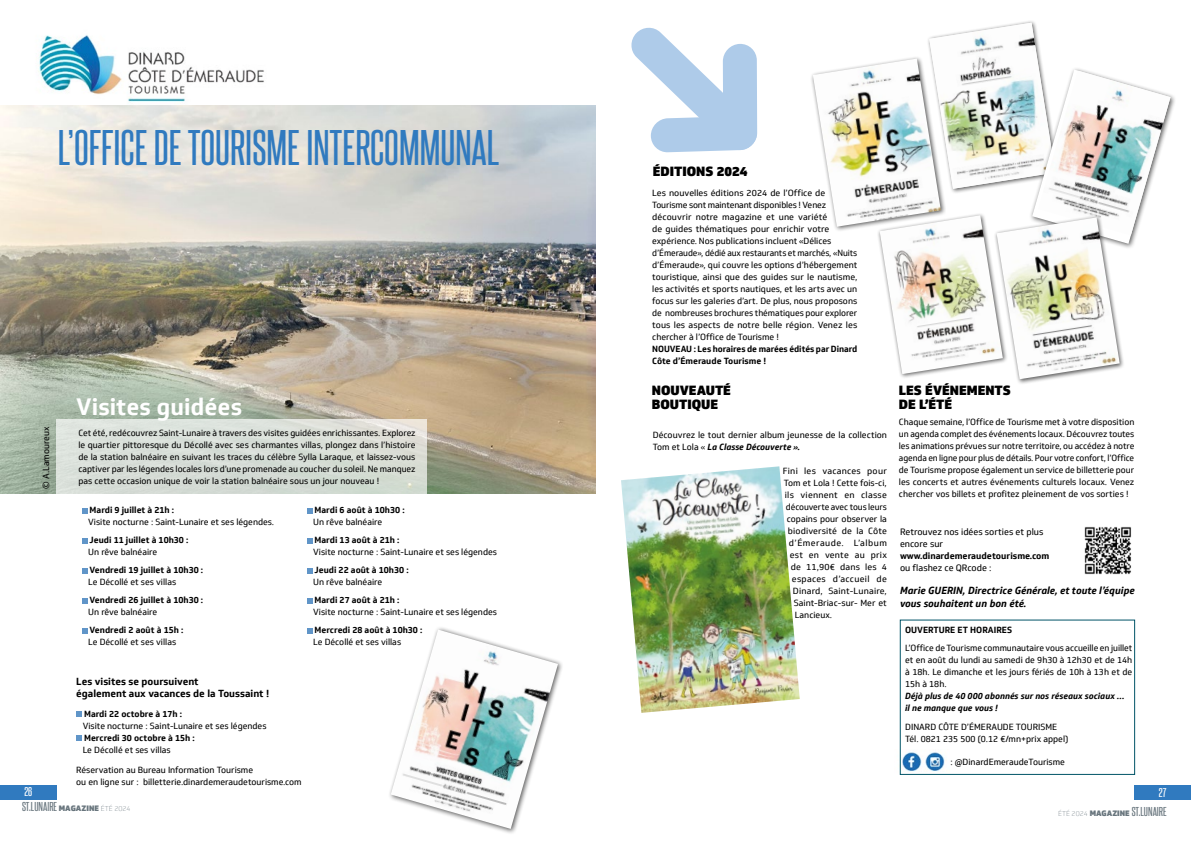
<style>
.page{position:relative;width:1191px;height:842px;background:#fff}
.page>*{position:absolute;margin:0;border:0;box-sizing:border-box;transform-origin:0 0}
.t1{font:43px "Steelfish Rg";color:#307abf;scale:1.07 1}
.t2{font:700 23.1px "Soleto";color:#fff}
.t3{font:900 13px/14px "Soleto";color:#000}
.t4{font:11.1px "Steelfish Rg";color:#68757d;scale:1.15 1}
.t5{font:11px "Steelfish Rg";color:#fff;scale:1.15 1}
.t6{font:italic 700 10px/13.8px "Soleto";color:#000}
.t7{font:700 10px/12px "Soleto";color:#000}
.t8{font:9px/12px "Soleto";color:#000}
.t9{font:700 9px "Soleto";color:#000}
.t10{font:8.7px/12px "Soleto";color:#000}
.t11{font:700 8.7px/12px "Soleto";color:#000}
.t12{font:italic 700 8.7px/12px "Soleto";color:#000}
.t13{font:8.7px "Soleto";letter-spacing:.03em;color:#000}
.t14{font:8.7px "Soleto";letter-spacing:.02em;color:#000}
.t15{font:8.7px "Soleto";color:#000;scale:.96 1}
.t16{font:8.7px "Soleto";letter-spacing:.055em;color:#000}
.t17{font:8.7px "Soleto";letter-spacing:.035em;color:#000}
.t18{font:8.7px "Soleto";letter-spacing:.025em;color:#000}
.s1{font-weight:700;font-style:italic}
.s2{font-family:"Soleto";font-weight:900;font-size:7.6px}
.s3{font-family:"Soleto";font-weight:100;font-size:6.9px}
</style>
<div class="page">
<div style="left:1134px;top:785px;width:57px;height:14px;background:#307abf"></div>
<div style="left:0;top:785px;width:57px;height:14px;background:#307abf"></div>
<img style="left:899px;top:749px;width:46px;height:26px">
<img style="left:0;top:106px;width:595px;height:388px">
<img style="left:38px;top:35px;width:226px;height:67px">
<svg style="left:82px;top:508px;width:5px;height:5px"></svg>
<svg style="left:82px;top:538px;width:5px;height:5px"></svg>
<svg style="left:82px;top:568px;width:5px;height:5px"></svg>
<svg style="left:82px;top:598px;width:5px;height:5px"></svg>
<svg style="left:82px;top:628px;width:5px;height:5px"></svg>
<div style="left:900px;top:620px;width:234px;height:155px;border:1px solid #005467"></div>
<div style="left:926px;top:20px;width:134px;height:174px;background:#000;opacity:.65"></div>
<div style="left:809px;top:55px;width:137px;height:177px;background:#000;opacity:.65"></div>
<img style="left:813px;top:59px;width:116px;height:168px">
<div style="left:1028px;top:66px;width:148px;height:184px;background:#000;opacity:.65"></div>
<svg style="left:929px;top:23px;width:241px;height:221px"></svg>
<img style="left:1038px;top:71px;width:132px;height:164px">
<img style="left:1084px;top:526px;width:48px;height:49px">
<svg style="left:631px;top:27px;width:126px;height:126px"></svg>
<img style="left:391px;top:629px;width:167px;height:200px">
<svg style="left:76px;top:711px;width:6px;height:6px"></svg>
<svg style="left:76px;top:735px;width:6px;height:6px"></svg>
<img style="left:621px;top:466px;width:178px;height:247px">
<div style="left:993px;top:215px;width:132px;height:169px;background:#000;opacity:.65"></div>
<img style="left:1008px;top:217px;width:111px;height:162px">
<svg style="left:307px;top:508px;width:5px;height:5px"></svg>
<svg style="left:307px;top:538px;width:5px;height:5px"></svg>
<svg style="left:307px;top:568px;width:5px;height:5px"></svg>
<svg style="left:307px;top:598px;width:5px;height:5px"></svg>
<svg style="left:307px;top:628px;width:5px;height:5px"></svg>
<svg style="left:57px;top:419px;width:370px;height:75px;fill:#d9ded7"></svg>
<div style="left:876px;top:212px;width:132px;height:167px;background:#000;opacity:.65"></div>
<img style="left:879px;top:215px;width:123px;height:159px">
<h1 class="t1" style="left:58px;top:121px;width:414px">L’OFFICE DE TOURISME INTERCOMMUNAL</h1>
<h3 class="t3" style="left:653px;top:164px;width:96px">ÉDITIONS 2024</h3>
<p class="t10" style="left:652px;top:187px;width:207px">Les nouvelles éditions 2024 de l’Office de Tourisme sont maintenant disponibles ! Venez découvrir notre magazine et une variété<br>de guides thématiques pour enrichir votre expérience. Nos publications incluent «Délices d’Émeraude», dédié aux restaurants et marchés, «Nuits d’Émeraude», qui couvre les options d’hébergement touristique, ainsi que des guides sur le nautisme, les activités et sports nautiques, et les arts avec un focus sur les galeries d’art. De plus, nous proposons de nombreuses brochures thématiques pour explorer tous les aspects de notre belle région. Venez les chercher à l’Office de Tourisme !</p>
<p class="t11" style="left:652px;top:343px;width:206px">NOUVEAU : Les horaires de marées édités par Dinard<br>Côte d’Émeraude Tourisme !</p>
<h3 class="t3" style="left:899px;top:383px;width:113px">LES ÉVÉNEMENTS<br>DE L’ÉTÉ</h3>
<h3 class="t3" style="left:652px;top:384px;width:81px">NOUVEAUTÉ</h3>
<h2 class="t2" style="left:76px;top:392px;width:167px">Visites guidées</h2>
<h3 class="t3" style="left:652px;top:398px;width:68px">BOUTIQUE</h3>
<p class="t10" style="left:40px;top:489px;width:64px;rotate:-90deg">© A.Lamoureux</p>
<p class="t10" style="left:899px;top:416px;width:237px;text-align:justify">Chaque semaine, l’Office de Tourisme met à votre disposition un agenda complet des événements locaux. Découvrez toutes les animations prévues sur notre territoire, ou accédez à notre agenda en ligne pour plus de détails. Pour votre confort, l’Office de Tourisme propose également un service de billetterie pour les concerts et autres événements culturels locaux. Venez chercher vos billets et profitez pleinement de vos sorties !</p>
<p class="t10" style="left:78px;top:427px;width:339px;text-align:justify">Cet été, redécouvrez Saint-Lunaire à travers des visites guidées enrichissantes. Explorez le quartier pittoresque du Décollé avec ses charmantes villas, plongez dans l’histoire de la station balnéaire en suivant les traces du célèbre Sylla Laraque, et laissez-vous captiver par les légendes locales lors d’une promenade au coucher du soleil. Ne manquez pas cette occasion unique de voir la station balnéaire sous un jour nouveau !</p>
<p class="t10" style="left:653px;top:429px;width:236px">Découvrez le tout dernier album jeunesse de la collection<br>Tom et Lola « <span class="s1">La Classe Découverte ».</span></p>
<p class="t13" style="left:783px;top:466px;width:106px">Fini les vacances pour</p>
<p class="t10" style="left:784px;top:477px;width:105px">Tom et Lola ! Cette fois-ci,</p>
<p class="t13" style="left:785px;top:490px;width:104px">ils viennent en classe</p>
<p class="t15" style="left:786px;top:502px;width:107px">découverte avec tous leurs</p>
<p class="t10" style="left:787px;top:513px;width:102px">copains pour observer la</p>
<p class="t10" style="left:788px;top:525px;width:100px">biodiversité de la Côte</p>
<p class="t16" style="left:789px;top:538px;width:99px">d’Émeraude. L’album</p>
<p class="t18" style="left:790px;top:550px;width:99px">est en vente au prix</p>
<p class="t14" style="left:791px;top:562px;width:97px">de 11,90€ dans les 4</p>
<p class="t17" style="left:792px;top:574px;width:96px">espaces d’accueil de</p>
<p class="t14" style="left:793px;top:586px;width:96px">Dinard, Saint-Lunaire,</p>
<p class="t10" style="left:794px;top:597px;width:94px">Saint-Briac-sur- Mer et</p>
<p class="t10" style="left:795px;top:609px;width:39px">Lancieux.</p>
<p class="t11" style="left:90px;top:504px;width:86px">Mardi 9 juillet à 21h :</p>
<p class="t10" style="left:88px;top:516px;width:187px">Visite nocturne : Saint-Lunaire et ses légendes.</p>
<p class="t11" style="left:90px;top:534px;width:100px">Jeudi 11 juillet à 10h30 :</p>
<p class="t10" style="left:88px;top:546px;width:70px">Un rêve balnéaire</p>
<p class="t11" style="left:90px;top:564px;width:115px">Vendredi 19 juillet à 10h30 :</p>
<p class="t10" style="left:88px;top:576px;width:89px">Le Décollé et ses villas</p>
<p class="t11" style="left:90px;top:594px;width:115px">Vendredi 26 juillet à 10h30 :</p>
<p class="t10" style="left:88px;top:606px;width:70px">Un rêve balnéaire</p>
<p class="t11" style="left:90px;top:624px;width:95px">Vendredi 2 août à 15h :</p>
<p class="t10" style="left:88px;top:636px;width:89px">Le Décollé et ses villas</p>
<p class="t11" style="left:314px;top:504px;width:91px">Mardi 6 août à 10h30 :</p>
<p class="t10" style="left:313px;top:516px;width:70px">Un rêve balnéaire</p>
<p class="t11" style="left:314px;top:534px;width:86px">Mardi 13 août à 21h :</p>
<p class="t10" style="left:313px;top:546px;width:185px">Visite nocturne : Saint-Lunaire et ses légendes</p>
<p class="t11" style="left:314px;top:564px;width:96px">Jeudi 22 août à 10h30 :</p>
<p class="t10" style="left:313px;top:576px;width:70px">Un rêve balnéaire</p>
<p class="t11" style="left:314px;top:594px;width:86px">Mardi 27 août à 21h :</p>
<p class="t10" style="left:313px;top:606px;width:185px">Visite nocturne : Saint-Lunaire et ses légendes</p>
<p class="t11" style="left:314px;top:624px;width:109px">Mercredi 28 août à 10h30 :</p>
<p class="t10" style="left:313px;top:636px;width:89px">Le Décollé et ses villas</p>
<p class="t8" style="left:900px;top:526px;width:145px">Retrouvez nos idées sorties et plus encore sur</p>
<p class="t9" style="left:900px;top:550px;width:151px">www.dinardemeraudetourisme.com</p>
<p class="t8" style="left:900px;top:562px;width:93px">ou flashez ce QRcode :</p>
<p class="t6" style="left:900px;top:583px;width:236px">Marie GUERIN, Directrice Générale, et toute l’équipe vous souhaitent un bon été.</p>
<p class="t11" style="left:905px;top:624px;width:108px">OUVERTURE ET HORAIRES</p>
<p class="t10" style="left:905px;top:642px;width:229px;text-align:justify">L’Office de Tourisme communautaire vous accueille en juillet et en août du lundi au samedi de 9h30 à 12h30 et de 14h à 18h. Le dimanche et les jours fériés de 10h à 13h et de 15h à 18h.</p>
<p class="t12" style="left:905px;top:690px;width:221px">Déjà plus de 40 000 abonnés sur nos réseaux sociaux … il ne manque que vous !</p>
<p class="t7" style="left:76px;top:675px;width:194px">Les visites se poursuivent<br>également aux vacances de la Toussaint !</p>
<p class="t11" style="left:84px;top:708px;width:100px">Mardi 22 octobre à 17h :</p>
<p class="t10" style="left:83px;top:720px;width:185px">Visite nocturne : Saint-Lunaire et ses légendes</p>
<p class="t11" style="left:84px;top:732px;width:112px">Mercredi 30 octobre à 15h :</p>
<p class="t10" style="left:83px;top:744px;width:89px">Le Décollé et ses villas</p>
<p class="t10" style="left:76px;top:764px;width:227px">Réservation au Bureau Information Tourisme<br>ou en ligne sur : billetterie.dinardemeraudetourisme.com</p>
<p class="t10" style="left:905px;top:721px;width:165px">DINARD CÔTE D’ÉMERAUDE TOURISME<br>Tél. 0821 235 500 (0.12 €/mn+prix appel)</p>
<p class="t10" style="left:950px;top:756px;width:116px">: @DinardEmeraudeTourisme</p>
<p class="t5" style="left:24px;top:785px;width:8px">26</p>
<p class="t5" style="left:1158px;top:786px;width:8px">27</p>
<p class="t4" style="left:22px;top:799px;width:96px">ST.LUNAIRE <span class="s2">MAGAZINE</span> <span class="s3">ÉTÉ 2024</span></p>
<p class="t4" style="left:1058px;top:805px;width:96px"><span class="s3">ÉTÉ 2024</span> <span class="s2">MAGAZINE</span> ST.LUNAIRE</p>
</div>
